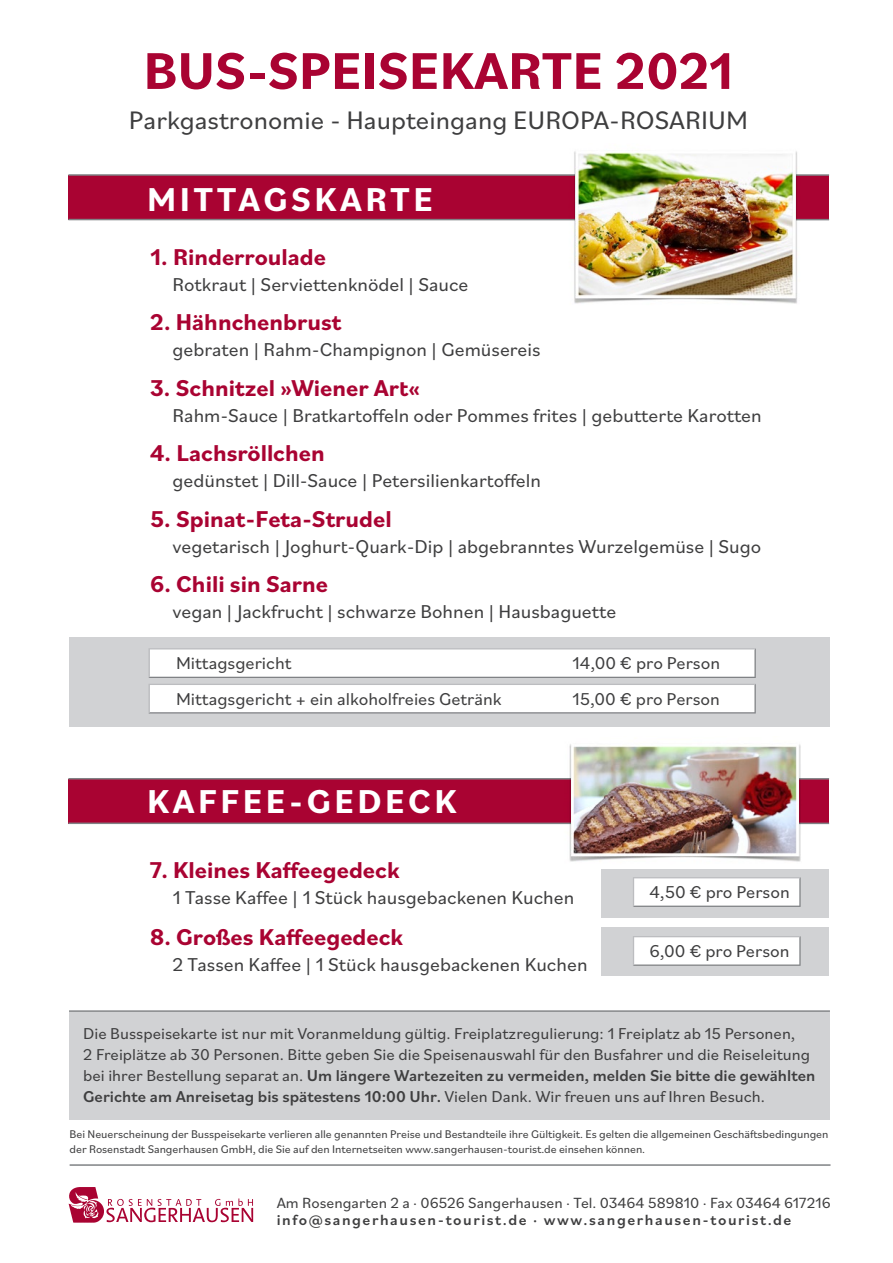
<style>
.page{position:relative;width:893px;height:1263px;background:#fff}
.page>*{position:absolute;margin:0;border:0;box-sizing:border-box;transform-origin:0 0}
.t1{font:700 54.15px "Bilo";color:#a90332}
.t2{font:700 34.65px "Bilo";letter-spacing:.1em;color:#fff}
.t3{font:26.55px "Bilo";color:#3e3e3f}
.t4{font:700 24px "Bilo";color:#a90332}
.t5{font:19.5px "Bilo";color:#3e3e3f}
.t6{font:18px/36px "Bilo";color:#3e3e3f}
.t7{font:16.5px/21px "Bilo";color:#3e3e3f}
.t8{font:15.45px "Bilo";color:#3e3e3f}
.t9{font:500 15.45px "Bilo";letter-spacing:.1em;color:#3e3e3f}
.t10{font:11.7px/15px "Bilo";letter-spacing:-.005em;color:#3e3e3f}
.s1{font-weight:500}
</style>
<div class="page">
<div style="left:69px;top:637px;width:761px;height:90px;background:#d1d2d4"></div>
<div style="left:69px;top:1012px;width:761px;height:107px;background:#d1d2d4"></div>
<svg style="left:148px;top:648px;width:608px;height:30px;background:#f5f6f6"></svg>
<svg style="left:148px;top:684px;width:608px;height:29px;background:#f8f8f9"></svg>
<div style="left:68px;top:175px;width:761px;height:45px;background:#a90332"></div>
<svg style="left:69px;top:1187px;width:184px;height:36px"></svg>
<div style="left:601px;top:869px;width:228px;height:49px;background:#d1d2d4"></div>
<div style="left:601px;top:927px;width:228px;height:49px;background:#d1d2d4"></div>
<svg style="left:633px;top:877px;width:168px;height:30px;background:#f4f5f5"></svg>
<svg style="left:633px;top:936px;width:168px;height:30px;background:#f4f5f5"></svg>
<hr style="left:68px;top:219px;width:761px;height:1px;background:#808285">
<hr style="left:68px;top:174px;width:761px;height:2px;background:#808285">
<hr style="left:69px;top:1010px;width:761px;height:2px;background:#808285">
<hr style="left:70px;top:1164px;width:760px;height:2px;background:#808285">
<img style="left:558px;top:151px;width:252px;height:153px">
<div style="left:68px;top:779px;width:761px;height:44px;background:#a90332"></div>
<hr style="left:68px;top:822px;width:761px;height:2px;background:#808285">
<hr style="left:68px;top:778px;width:761px;height:1px;background:#808285">
<img style="left:554px;top:744px;width:260px;height:118px">
<h1 class="t1" style="left:143px;top:34px;width:591px">BUS-SPEISEKARTE 2021</h1>
<h3 class="t3" style="left:129px;top:102px;width:621px">Parkgastronomie - Haupteingang EUROPA-ROSARIUM</h3>
<h2 class="t2" style="left:147px;top:175px;width:287px">MITTAGSKARTE</h2>
<p class="t4" style="left:150px;top:240px;width:177px">1. Rinderroulade</p>
<p class="t5" style="left:172px;top:271px;width:297px">Rotkraut | Serviettenknödel | Sauce</p>
<p class="t4" style="left:150px;top:306px;width:192px">2. Hähnchenbrust</p>
<p class="t5" style="left:172px;top:336px;width:370px">gebraten | Rahm-Champignon | Gemüsereis</p>
<p class="t4" style="left:150px;top:371px;width:271px">3. Schnitzel »Wiener Art«</p>
<p class="t5" style="left:172px;top:402px;width:591px">Rahm-Sauce | Bratkartoffeln oder Pommes frites | gebutterte Karotten</p>
<p class="t4" style="left:150px;top:436px;width:176px">4. Lachsröllchen</p>
<p class="t5" style="left:172px;top:467px;width:370px">gedünstet | Dill-Sauce | Petersilienkartoffeln</p>
<p class="t4" style="left:150px;top:502px;width:243px">5. Spinat-Feta-Strudel</p>
<p class="t5" style="left:172px;top:533px;width:590px">vegetarisch | Joghurt-Quark-Dip | abgebranntes Wurzelgemüse | Sugo</p>
<p class="t4" style="left:150px;top:567px;width:179px">6. Chili sin Sarne</p>
<p class="t5" style="left:172px;top:598px;width:445px">vegan | Jackfrucht | schwarze Bohnen | Hausbaguette</p>
<p class="t6" style="left:176px;top:644px;width:327px">Mittagsgericht<br>Mittagsgericht + ein alkoholfreies Getränk</p>
<p class="t6" style="left:572px;top:644px;width:149px">14,00 € pro Person<br>15,00 € pro Person</p>
<h2 class="t2" style="left:147px;top:777px;width:311px">KAFFEE-GEDECK</h2>
<p class="t4" style="left:150px;top:853px;width:251px">7. Kleines Kaffeegedeck</p>
<p class="t5" style="left:172px;top:884px;width:403px">1 Tasse Kaffee | 1 Stück hausgebackenen Kuchen</p>
<p class="t4" style="left:150px;top:921px;width:254px">8. Großes Kaffeegedeck</p>
<p class="t5" style="left:172px;top:951px;width:417px">2 Tassen Kaffee | 1 Stück hausgebackenen Kuchen</p>
<p class="t6" style="left:649px;top:873px;width:142px">4,50 € pro Person</p>
<p class="t6" style="left:649px;top:932px;width:142px">6,00 € pro Person</p>
<p class="t7" style="left:83px;top:1022px;width:734px">Die Busspeisekarte ist nur mit Voranmeldung gültig. Freiplatzregulierung: 1 Freiplatz ab 15 Personen,<br>2 Freiplätze ab 30 Personen. Bitte geben Sie die Speisenauswahl für den Busfahrer und die Reiseleitung bei ihrer Bestellung separat an. <span class="s1">Um längere Wartezeiten zu vermeiden, melden Sie bitte die gewählten Gerichte am Anreisetag bis spätestens 10:00 Uhr.</span> Vielen Dank. Wir freuen uns auf Ihren Besuch.</p>
<p class="t10" style="left:70px;top:1126px;width:760px">Bei Neuerscheinung der Busspeisekarte verlieren alle genannten Preise und Bestandteile ihre Gültigkeit. Es gelten die allgemeinen Geschäftsbedingungen der Rosenstadt Sangerhausen GmbH, die Sie auf den Internetseiten www.sangerhausen-tourist.de einsehen können.</p>
<p class="t8" style="left:277px;top:1192px;width:555px">Am Rosengarten 2 a · 06526 Sangerhausen · Tel. 03464 589810 · Fax 03464 617216</p>
<p class="t9" style="left:277px;top:1209px;width:516px">info@sangerhausen-tourist.de · www.sangerhausen-tourist.de</p>
</div>
